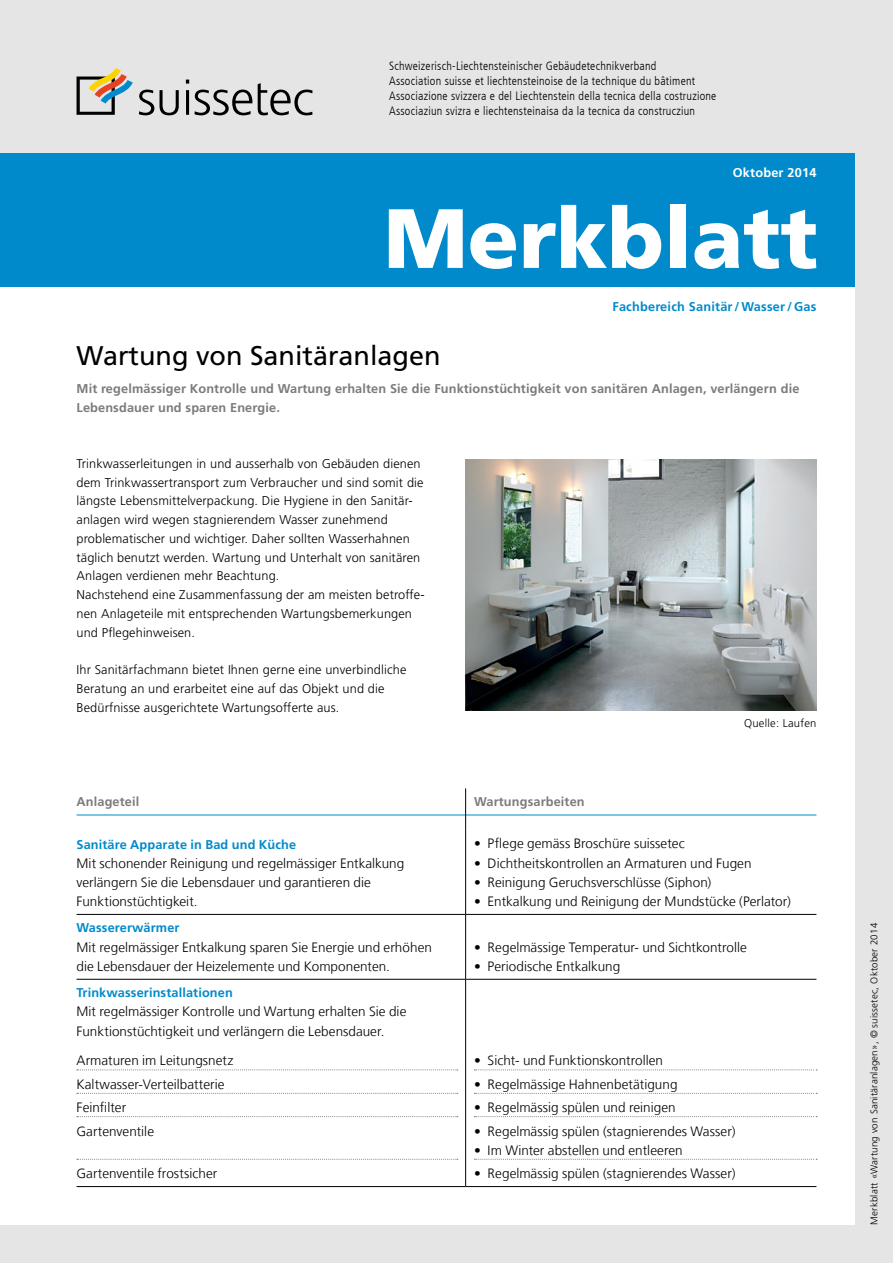
<style>
.page{position:relative;width:893px;height:1263px;background:#e5e5e5}
.page>*{position:absolute;margin:0;border:0;box-sizing:border-box;transform-origin:0 0}
.t1{font:900 84px "Frutiger LT Com";color:#fff}
.t2{font:27px "Frutiger LT Std";color:#000}
.t3{font:300 13.5px/19.2px "Frutiger LT Com";letter-spacing:.005em;color:#000}
.t4{font:300 12.75px/18.8px "Frutiger LT Std";letter-spacing:.01em;color:#000}
.t5{font:700 12.75px/18.8px "Frutiger LT Std";letter-spacing:.01em;color:#7a7b7a}
.t6{font:700 12.75px "Frutiger LT Std";letter-spacing:.01em;color:#008acb}
.t7{font:700 12.75px "Frutiger LT Std";letter-spacing:.015em;color:#fff}
.t8{font:300 condensed 12px/15px "Frutiger LT Com";letter-spacing:.02em;color:#000}
.t9{font:300 11.25px "Frutiger LT Std";letter-spacing:.02em;color:#000}
.t10{font:300 9.75px "Frutiger LT Std";letter-spacing:.02em;color:#000}
</style>
<div class="page">
<div style="left:0;top:153px;width:855px;height:1072px;background:#fff"></div>
<svg style="left:139px;top:90px;width:15px;height:25px"></svg>
<svg style="left:160px;top:90px;width:19px;height:25px"></svg>
<hr style="left:186px;top:90px;width:3px;height:25px;background:#000">
<svg style="left:186px;top:80px;width:3px;height:4px"></svg>
<svg style="left:194px;top:90px;width:58px;height:25px"></svg>
<svg style="left:258px;top:83px;width:55px;height:32px"></svg>
<svg style="left:77px;top:68px;width:56px;height:47px"></svg>
<img style="left:466px;top:459px;width:350px;height:252px">
<hr style="left:77px;top:815px;width:388px;height:1px;background:#008acb">
<hr style="left:466px;top:815px;width:350px;height:1px;background:#008acb">
<hr style="left:77px;top:914px;width:389px;height:1px;background:#000">
<hr style="left:466px;top:914px;width:350px;height:1px;background:#000">
<hr style="left:77px;top:979px;width:389px;height:1px;background:#000">
<hr style="left:466px;top:979px;width:350px;height:1px;background:#000">
<hr style="left:77px;top:1186px;width:389px;height:1px;background:#000">
<hr style="left:466px;top:1186px;width:350px;height:1px;background:#000">
<svg style="left:465px;top:788px;width:1px;height:42px"></svg>
<hr style="left:465px;top:830px;width:1px;height:84px;background:#000">
<hr style="left:465px;top:915px;width:1px;height:64px;background:#000">
<hr style="left:465px;top:979px;width:1px;height:207px;background:#000">
<svg style="left:77px;top:1069px;width:381px;height:1px"></svg>
<svg style="left:77px;top:1093px;width:381px;height:1px"></svg>
<svg style="left:77px;top:1116px;width:381px;height:1px"></svg>
<svg style="left:77px;top:1159px;width:381px;height:1px"></svg>
<svg style="left:474px;top:1069px;width:343px;height:1px"></svg>
<svg style="left:474px;top:1093px;width:343px;height:1px"></svg>
<svg style="left:474px;top:1116px;width:343px;height:1px"></svg>
<svg style="left:474px;top:1159px;width:343px;height:1px"></svg>
<div style="left:0;top:153px;width:855px;height:134px;background:#008acb"></div>
<p class="t8" style="left:389px;top:58px;width:329px">Schweizerisch-Liechtensteinischer Gebäudetechnikverband<br>Association suisse et liechtensteinoise de la technique du bâtiment Associazione svizzera e del Liechtenstein della tecnica della costruzione Associaziun svizra e liechtensteinaisa da la tecnica da construcziun</p>
<p class="t7" style="left:733px;top:165px;width:85px">Oktober 2014</p>
<h1 class="t1" style="left:384px;top:188px;width:436px">Merkblatt</h1>
<p class="t6" style="left:612px;top:299px;width:205px">Fachbereich Sanitär/Wasser/ Gas</p>
<h2 class="t2" style="left:77px;top:339px;width:366px">Wartung von Sanitäranlagen</h2>
<p class="t5" style="left:77px;top:379px;width:724px">Mit regelmässiger Kontrolle und Wartung erhalten Sie die Funktionstüchtigkeit von sanitären Anlagen, verlängern die<br>Lebensdauer und sparen Energie.</p>
<p class="t4" style="left:77px;top:454px;width:350px">Trinkwasserleitungen in und ausserhalb von Gebäuden dienen dem Trinkwassertransport zum Verbraucher und sind somit die längste Lebensmittelverpackung. Die Hygiene in den Sanitär&shy;anlagen wird wegen stagnierendem Wasser zunehmend problematischer und wichtiger. Daher sollten Wasserhahnen täglich benutzt werden. Wartung und Unterhalt von sanitären Anlagen verdienen mehr Beachtung.<br>Nachstehend eine Zusammenfassung der am meisten betroffe&shy;nen Anlageteile mit entsprechenden Wartungsbemerkungen und Pflegehinweisen.</p>
<p class="t4" style="left:77px;top:660px;width:331px">Ihr Sanitärfachmann bietet Ihnen gerne eine unverbindliche<br>Beratung an und erarbeitet eine auf das Objekt und die<br>Bedürfnisse ausgerichtete Wartungsofferte aus.</p>
<p class="t9" style="left:744px;top:717px;width:74px">Quelle: Laufen</p>
<p class="t5" style="left:77px;top:793px;width:64px">Anlageteil</p>
<p class="t5" style="left:474px;top:793px;width:112px">Wartungsarbeiten</p>
<p class="t6" style="left:77px;top:836px;width:221px">Sanitäre Apparate in Bad und Küche</p>
<p class="t3" style="left:77px;top:853px;width:329px">Mit schonender Reinigung und regelmässiger Entkalkung verlängern Sie die Lebensdauer und garantieren die<br>Funktionstüchtigkeit.</p>
<p class="t3" style="left:474px;top:834px;width:212px">• Pflege gemäss Broschüre suissetec</p>
<p class="t3" style="left:474px;top:853px;width:279px">• Dichtheitskontrollen an Armaturen und Fugen</p>
<p class="t3" style="left:474px;top:872px;width:239px">• Reinigung Geruchsverschlüsse (Siphon)</p>
<p class="t3" style="left:474px;top:892px;width:318px">• Entkalkung und Reinigung der Mundstücke (Perlator)</p>
<p class="t6" style="left:77px;top:920px;width:104px">Wassererwärmer</p>
<p class="t3" style="left:77px;top:937px;width:357px">Mit regelmässiger Entkalkung sparen Sie Energie und erhöhen die Lebensdauer der Heizelemente und Komponenten.</p>
<p class="t3" style="left:474px;top:937px;width:274px">• Regelmässige Temperatur- und Sichtkontrolle</p>
<p class="t3" style="left:474px;top:956px;width:148px">• Periodische Entkalkung</p>
<p class="t6" style="left:77px;top:985px;width:158px">Trinkwasserinstallationen</p>
<p class="t3" style="left:77px;top:1002px;width:331px">Mit regelmässiger Kontrolle und Wartung erhalten Sie die<br>Funktionstüchtigkeit und verlängern die Lebensdauer.</p>
<p class="t3" style="left:77px;top:1049px;width:158px;line-height:23.4px">Armaturen im Leitungsnetz<br>Kaltwasser-Verteilbatterie<br>Feinfilter<br>Gartenventile</p>
<p class="t3" style="left:77px;top:1164px;width:142px">Gartenventile frostsicher</p>
<p class="t3" style="left:474px;top:1051px;width:190px">• Sicht- und Funktionskontrollen</p>
<p class="t3" style="left:474px;top:1074px;width:205px">• Regelmässige Hahnenbetätigung</p>
<p class="t3" style="left:474px;top:1098px;width:203px">• Regelmässig spülen und reinigen</p>
<p class="t3" style="left:474px;top:1121px;width:263px">• Regelmässig spülen (stagnierendes Wasser)</p>
<p class="t3" style="left:474px;top:1140px;width:210px">• Im Winter abstellen und entleeren</p>
<p class="t3" style="left:474px;top:1164px;width:263px">• Regelmässig spülen (stagnierendes Wasser)</p>
<p class="t10" style="left:869px;top:1225px;width:303px;rotate:-90deg">Merkblatt «Wartung von Sanitäranlagen», © suissetec, Oktober 2014</p>
</div>
